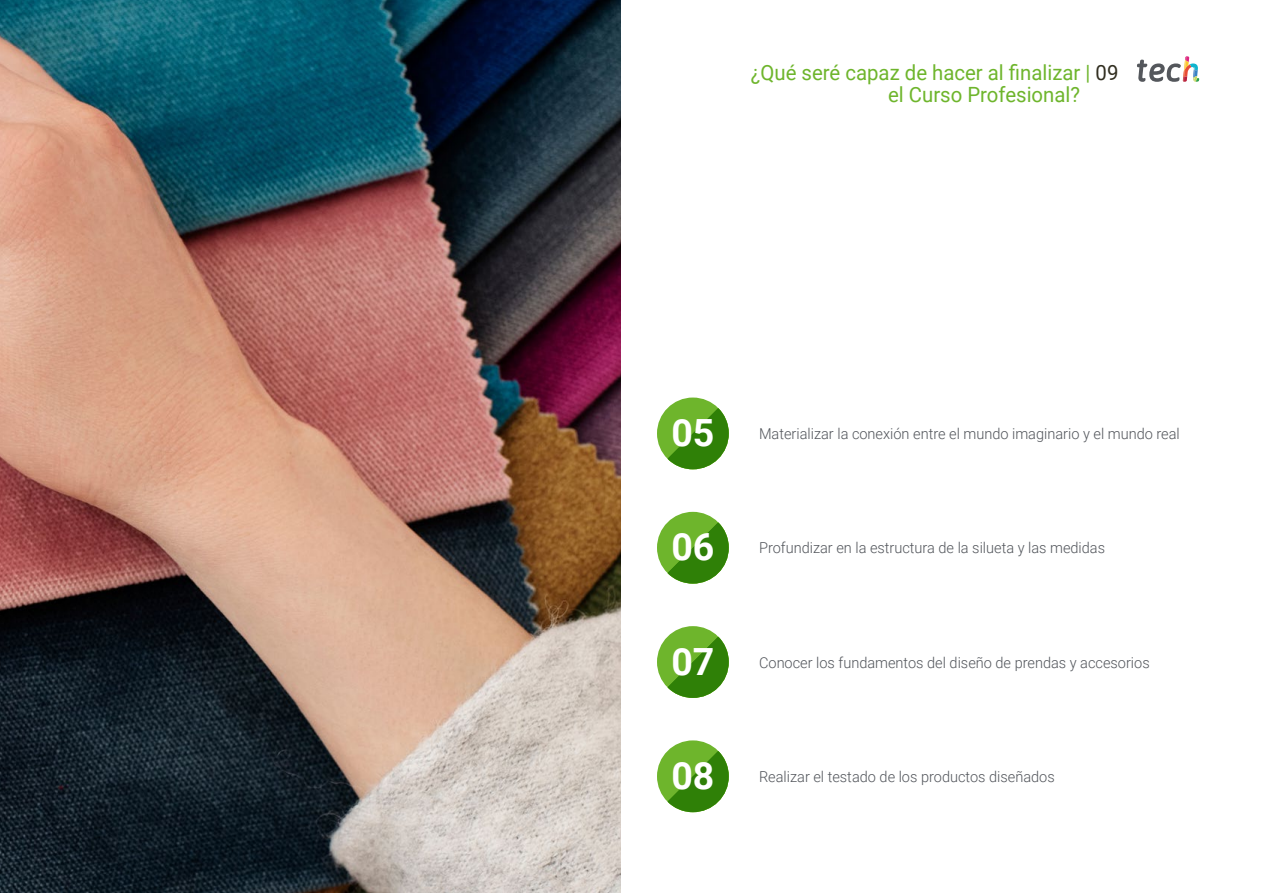
<style>
.page{position:relative;width:1263px;height:893px;background:#fff}
.page>*{position:absolute;margin:0;border:0;box-sizing:border-box;transform-origin:0 0}
.t1{font:700 37.5px "Roboto";color:#fff}
.t2{font:21px/22.5px "Roboto";color:#6eb52c}
.t3{font:300 15px "Roboto";color:#52555b}
.s1{color:#312e20}
</style>
<div class="page">
<img style="left:0;top:0;width:621px;height:893px">
<svg style="left:1137px;top:56px;width:62px;height:26px"></svg>
<div style="left:657px;top:512px;width:72px;height:72px;background:#6eb52c;border-radius:50%"></div>
<svg style="left:667px;top:522px;width:62px;height:62px"></svg>
<div style="left:657px;top:740px;width:72px;height:72px;background:#6eb52c;border-radius:50%"></div>
<svg style="left:667px;top:751px;width:62px;height:61px"></svg>
<div style="left:657px;top:626px;width:72px;height:72px;background:#6eb52c;border-radius:50%"></div>
<svg style="left:667px;top:637px;width:62px;height:61px"></svg>
<div style="left:657px;top:398px;width:72px;height:71px;background:#6eb52c;border-radius:50%"></div>
<svg style="left:667px;top:408px;width:62px;height:61px"></svg>
<h2 class="t2" style="left:888px;top:60px;width:232px;text-indent:-137px">¿Qué seré capaz de hacer al finalizar | <span class="s1">09 </span>el Curso Profesional?</h2>
<h1 class="t1" style="left:671px;top:407px;width:45px">05</h1>
<p class="t3" style="left:759px;top:423px;width:422px">Materializar la conexión entre el mundo imaginario y el mundo real</p>
<h1 class="t1" style="left:671px;top:521px;width:45px">06</h1>
<p class="t3" style="left:759px;top:537px;width:348px">Profundizar en la estructura de la silueta y las medidas</p>
<h1 class="t1" style="left:671px;top:635px;width:45px">07</h1>
<p class="t3" style="left:759px;top:652px;width:392px">Conocer los fundamentos del diseño de prendas y accesorios</p>
<h1 class="t1" style="left:671px;top:749px;width:45px">08</h1>
<p class="t3" style="left:759px;top:766px;width:297px">Realizar el testado de los productos diseñados</p>
</div>
